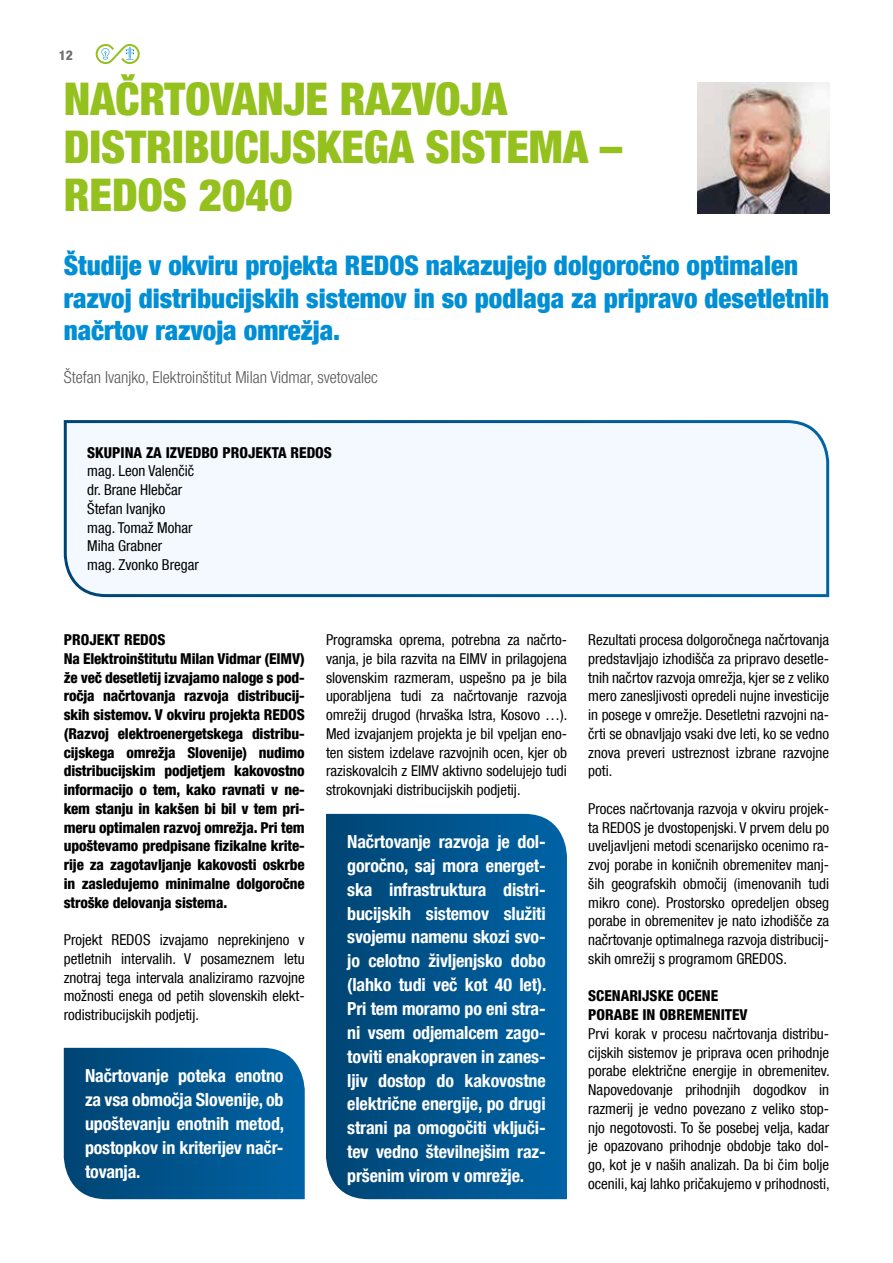
<style>
.page{position:relative;width:893px;height:1263px;background:#fff}
.page>*{position:absolute;margin:0;border:0;box-sizing:border-box;transform-origin:0 0}
.t1{font:900 condensed 45px/48px "Helvetica Neue LT Com";color:#95c11f}
.t2{font:900 condensed 27px/32.4px "Helvetica Neue LT Com";color:#008ed5}
.t3{font:700 condensed 18px/23.9px "Helvetica Neue LT Com";letter-spacing:-.01em;color:#fff;text-align:justify}
.t4{font:300 condensed 16.5px "Helvetica Neue LT Com";color:#575756}
.t5{font:condensed 15px/18.8px "Helvetica Neue LT Com";color:#000;text-align:justify}
.t6{font:800 condensed 15px/18.8px "Helvetica Neue LT Com";letter-spacing:-.01em;color:#000}
.t7{font:800 condensed 13.5px "Helvetica Neue LT Com";color:#706f6f}
</style>
<div class="page">
<div style="left:64px;top:420px;width:765px;height:177px;background:#f3f9fe"></div>
<svg style="left:64px;top:1048px;width:241px;height:151px;background:#05578e"></svg>
<svg style="left:326px;top:814px;width:241px;height:385px;background:#01558d"></svg>
<img style="left:698px;top:83px;width:131px;height:131px">
<svg style="left:96px;top:44px;width:44px;height:20px"></svg>
<p class="t7" style="left:59px;top:46px;width:16px">12</p>
<h1 class="t1" style="left:64px;top:74px;width:560px">NAČRTOVANJE RAZVOJA<br>DISTRIBUCIJSKEGA SISTEMA –<br>REDOS 2040</h1>
<h2 class="t2" style="left:64px;top:250px;width:767px">Študije v okviru projekta REDOS nakazujejo dolgoročno optimalen razvoj distribucijskih sistemov in so podlaga za pripravo desetletnih načrtov razvoja omrežja.</h2>
<p class="t4" style="left:64px;top:367px;width:316px">Štefan Ivanjko, Elektroinštitut Milan Vidmar, svetovalec</p>
<p class="t6" style="left:87px;top:443px;width:246px">SKUPINA ZA IZVEDBO PROJEKTA REDOS</p>
<p class="t5" style="left:87px;top:461px;width:113px;text-align:left">mag. Leon Valenčič dr. Brane Hlebčar<br>Štefan Ivanjko<br>mag. Tomaž Mohar<br>Miha Grabner<br>mag. Zvonko Bregar</p>
<p class="t6" style="left:64px;top:630px;width:242px">PROJEKT REDOS<br>Na Elektroinštitutu Milan Vidmar (EIMV) že več desetletij izvajamo naloge s pod&shy;ročja načrtovanja razvoja distribucij&shy;skih sistemov. V okviru projekta REDOS (Razvoj elektroenergetskega distribu&shy;cijskega omrežja Slovenije) nudimo distribucijskim podjetjem kakovostno informacijo o tem, kako ravnati v ne&shy;kem stanju in kakšen bi bil v tem pri&shy;meru optimalen razvoj omrežja. Pri tem upoštevamo predpisane fizikalne krite&shy;rije za zagotavljanje kakovosti oskrbe in zasledujemo minimalne dolgoročne stroške delovanja sistema.</p>
<p class="t5" style="left:64px;top:930px;width:242px">Projekt REDOS izvajamo neprekinjeno v petletnih intervalih. V posameznem letu znotraj tega intervala analiziramo razvojne možnosti enega od petih slovenskih elekt&shy;rodistribucijskih podjetij.</p>
<p class="t3" style="left:85px;top:1063px;width:201px">Načrtovanje poteka enotno za vsa območja Slovenije, ob upoštevanju enotnih metod, postopkov in kriterijev načr&shy;tovanja.</p>
<p class="t5" style="left:326px;top:630px;width:243px">Programska oprema, potrebna za načrto&shy;vanja, je bila razvita na EIMV in prilagojena slovenskim razmeram, uspešno pa je bila uporabljena tudi za načrtovanje razvoja omrežij drugod (hrvaška Istra, Kosovo …).<br>Med izvajanjem projekta je bil vpeljan eno&shy;ten sistem izdelave razvojnih ocen, kjer ob raziskovalcih z EIMV aktivno sodelujejo tudi strokovnjaki distribucijskih podjetij.</p>
<p class="t5" style="left:588px;top:630px;width:242px">Rezultati procesa dolgoročnega načrtovanja predstavljajo izhodišča za pripravo desetle&shy;tnih načrtov razvoja omrežja, kjer se z veliko mero zanesljivosti opredeli nujne investicije in posege v omrežje. Desetletni razvojni na&shy;črti se obnavljajo vsaki dve leti, ko se vedno znova preveri ustreznost izbrane razvojne poti.</p>
<p class="t5" style="left:588px;top:799px;width:242px">Proces načrtovanja razvoja v okviru projek&shy;ta REDOS je dvostopenjski. V prvem delu po uveljavljeni metodi scenarijsko ocenimo ra&shy;zvoj porabe in koničnih obremenitev manj&shy;ših geografskih območij (imenovanih tudi mikro cone). Prostorsko opredeljen obseg porabe in obremenitev je nato izhodišče za načrtovanje optimalnega razvoja distribucij&shy;skih omrežij s programom GREDOS.</p>
<p class="t6" style="left:588px;top:986px;width:161px">SCENARIJSKE OCENE<br>PORABE IN OBREMENITEV</p>
<p class="t5" style="left:588px;top:1024px;width:243px">Prvi korak v procesu načrtovanja distribu&shy;cijskih sistemov je priprava ocen prihodnje porabe električne energije in obremenitev.<br>Napovedovanje prihodnjih dogodkov in razmerij je vedno povezano z veliko stop&shy;njo negotovosti. To še posebej velja, kadar je opazovano prihodnje obdobje tako dol&shy;go, kot je v naših analizah. Da bi čim bolje ocenili, kaj lahko pričakujemo v prihodnosti,</p>
<p class="t3" style="left:347px;top:830px;width:201px">Načrtovanje razvoja je dol&shy;goročno, saj mora energet&shy;ska infrastruktura distri&shy;bucijskih sistemov služiti svojemu namenu skozi svo&shy;jo celotno življenjsko dobo (lahko tudi več kot 40 let).<br>Pri tem moramo po eni stra&shy;ni vsem odjemalcem zago&shy;toviti enakopraven in zanes&shy;ljiv dostop do kakovostne električne energije, po drugi strani pa omogočiti vključi&shy;tev vedno številnejšim raz&shy;pršenim virom v omrežje.</p>
</div>
